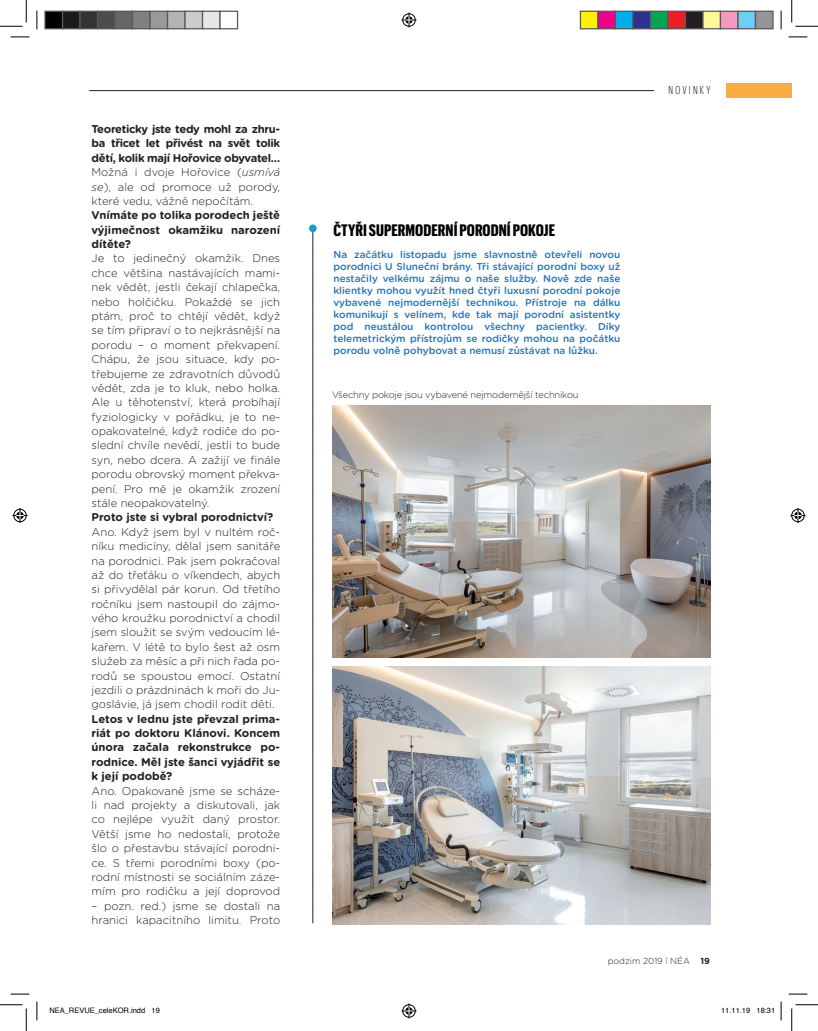
<style>
.page{position:relative;width:818px;height:1031px;background:#fff}
.page>*{position:absolute;margin:0;border:0;box-sizing:border-box;transform-origin:0 0}
.t1{font:700 16.25px "Graphik X Cond";letter-spacing:.005em;color:#000001}
.t2{font:300 11.25px/14.4px "Gotham Rounded";color:#231f20;text-align:justify}
.t3{font:700 11.25px/14.4px "Gotham Rounded";color:#231f20;text-align:justify}
.t4{font:300 11.25px "Graphik X Cond";letter-spacing:.205em;color:#231f20}
.t5{font:500 10px/12px "Gotham Rounded";color:#2472ba;text-align:justify}
.t6{font:300 9.38px "Gotham Rounded";letter-spacing:-.02em;color:#231f20}
.t7{font:300 8.75px "Gotham Rounded";color:#231f20}
.t8{font:7.5px "Helvetica";color:#000}
.s1{font-style:italic}
.s2{font-size:7.5px}
.s3{font-weight:700}
</style>
<div class="page">
<div style="left:726px;top:83px;width:66px;height:14px;background:#faac42"></div>
<hr style="left:89px;top:90px;width:565px;height:1px;background:#231f20">
<hr style="left:313px;top:227px;width:1px;height:696px;background:#231f20">
<div style="left:309px;top:224px;width:8px;height:8px;background:#1f9acf;border-radius:50%"></div>
<img style="left:333px;top:666px;width:377px;height:258px">
<img style="left:333px;top:405px;width:377px;height:252px">
<svg style="left:11px;top:36px;width:18px;height:2px"></svg>
<svg style="left:788px;top:36px;width:19px;height:2px"></svg>
<svg style="left:11px;top:993px;width:18px;height:1px"></svg>
<svg style="left:788px;top:993px;width:19px;height:1px"></svg>
<svg style="left:36px;top:11px;width:2px;height:18px"></svg>
<svg style="left:36px;top:1001px;width:2px;height:19px"></svg>
<svg style="left:780px;top:11px;width:2px;height:18px"></svg>
<svg style="left:780px;top:1001px;width:2px;height:19px"></svg>
<svg style="left:0;top:0;width:27px;height:27px"></svg>
<svg style="left:0;top:1004px;width:27px;height:26px"></svg>
<svg style="left:791px;top:0;width:27px;height:27px"></svg>
<svg style="left:791px;top:1004px;width:27px;height:26px"></svg>
<svg style="left:401px;top:13px;width:15px;height:15px"></svg>
<svg style="left:401px;top:1003px;width:15px;height:15px"></svg>
<svg style="left:13px;top:508px;width:15px;height:15px"></svg>
<svg style="left:790px;top:508px;width:15px;height:15px"></svg>
<div style="left:45px;top:11px;width:18px;height:18px;background:#000"></div>
<div style="left:44px;top:11px;width:19px;height:18px;border:1px solid #595959"></div>
<div style="left:63px;top:11px;width:17px;height:18px;background:#1a1a1a"></div>
<div style="left:62px;top:11px;width:19px;height:18px;border:1px solid #595959"></div>
<div style="left:80px;top:11px;width:18px;height:18px;background:#333"></div>
<div style="left:79px;top:11px;width:19px;height:18px;border:1px solid #595959"></div>
<div style="left:98px;top:11px;width:17px;height:18px;background:#4d4d4d"></div>
<div style="left:97px;top:11px;width:19px;height:18px;border:1px solid #595959"></div>
<div style="left:115px;top:11px;width:18px;height:18px;background:#666"></div>
<div style="left:114px;top:11px;width:19px;height:18px;border:1px solid #595959"></div>
<div style="left:133px;top:11px;width:17px;height:18px;background:#808080"></div>
<div style="left:132px;top:11px;width:19px;height:18px;border:1px solid #595959"></div>
<div style="left:150px;top:11px;width:18px;height:18px;background:#999"></div>
<div style="left:149px;top:11px;width:19px;height:18px;border:1px solid #595959"></div>
<div style="left:168px;top:11px;width:17px;height:18px;background:#b3b3b3"></div>
<div style="left:167px;top:11px;width:19px;height:18px;border:1px solid #595959"></div>
<div style="left:185px;top:11px;width:18px;height:18px;background:#ccc"></div>
<div style="left:184px;top:11px;width:19px;height:18px;border:1px solid #595959"></div>
<div style="left:203px;top:11px;width:17px;height:18px;background:#e6e6e6"></div>
<div style="left:202px;top:11px;width:19px;height:18px;border:1px solid #595959"></div>
<div style="left:219px;top:11px;width:19px;height:18px;border:1px solid #595959"></div>
<div style="left:580px;top:11px;width:18px;height:18px;background:#fff101"></div>
<div style="left:580px;top:11px;width:18px;height:18px;border:1px solid #595959"></div>
<div style="left:598px;top:11px;width:17px;height:18px;background:#ed028c"></div>
<div style="left:597px;top:11px;width:19px;height:18px;border:1px solid #595959"></div>
<div style="left:615px;top:11px;width:18px;height:18px;background:#00aeef"></div>
<div style="left:615px;top:11px;width:18px;height:18px;border:1px solid #595959"></div>
<div style="left:633px;top:11px;width:17px;height:18px;background:#2e3092"></div>
<div style="left:632px;top:11px;width:19px;height:18px;border:1px solid #595959"></div>
<div style="left:650px;top:11px;width:18px;height:18px;background:#00a54f"></div>
<div style="left:650px;top:11px;width:18px;height:18px;border:1px solid #595959"></div>
<div style="left:668px;top:11px;width:17px;height:18px;background:#ee1d23"></div>
<div style="left:667px;top:11px;width:19px;height:18px;border:1px solid #595959"></div>
<div style="left:685px;top:11px;width:18px;height:18px;background:#231f20"></div>
<div style="left:685px;top:11px;width:18px;height:18px;border:1px solid #595959"></div>
<div style="left:703px;top:11px;width:17px;height:18px;background:#fff79a"></div>
<div style="left:702px;top:11px;width:19px;height:18px;border:1px solid #595959"></div>
<div style="left:720px;top:11px;width:18px;height:18px;background:#f499c2"></div>
<div style="left:720px;top:11px;width:18px;height:18px;border:1px solid #595959"></div>
<div style="left:738px;top:11px;width:17px;height:18px;background:#6bcff6"></div>
<div style="left:737px;top:11px;width:19px;height:18px;border:1px solid #595959"></div>
<div style="left:755px;top:11px;width:18px;height:18px;background:#939598"></div>
<div style="left:755px;top:11px;width:18px;height:18px;border:1px solid #595959"></div>
<p class="t3" style="left:92px;top:121px;width:190px">Teoreticky jste tedy mohl za zhru&shy;ba třicet let přivést na svět tolik dětí, kolik mají Hořovice obyvatel…</p>
<p class="t2" style="left:92px;top:164px;width:190px">Možná i dvoje Hořovice (<span class="s1">usmívá se</span>), ale od promoce už porody, které vedu, vážně nepočítám.</p>
<p class="t3" style="left:92px;top:208px;width:190px">Vnímáte po tolika porodech ještě výjimečnost okamžiku narození dítěte?</p>
<p class="t2" style="left:92px;top:251px;width:190px">Je to jedinečný okamžik. Dnes chce většina nastávajících mami&shy;nek vědět, jestli čekají chlapečka, nebo holčičku. Pokaždé se jich ptám, proč to chtějí vědět, když se tím připraví o to nejkrásnější na porodu – o moment překvapení.<br>Chápu, že jsou situace, kdy po&shy;třebujeme ze zdravotních důvodů vědět, zda je to kluk, nebo holka.<br>Ale u těhotenství, která probíhají fyziologicky v pořádku, je to ne&shy;opakovatelné, když rodiče do po&shy;slední chvíle nevědí, jestli to bude syn, nebo dcera. A zažijí ve finále porodu obrovský moment překva&shy;pení. Pro mě je okamžik zrození stále neopakovatelný.</p>
<p class="t3" style="left:92px;top:509px;width:183px">Proto jste si vybral porodnictví?</p>
<p class="t2" style="left:92px;top:524px;width:190px">Ano. Když jsem byl v nultém roč&shy;níku medicíny, dělal jsem sanitáře na porodnici. Pak jsem pokračoval až do třeťáku o víkendech, abych si přivydělal pár korun. Od třetího ročníku jsem nastoupil do zájmo&shy;vého kroužku porodnictví a chodil jsem sloužit se svým vedoucím lé&shy;kařem. V létě to bylo šest až osm služeb za měsíc a při nich řada po&shy;rodů se spoustou emocí. Ostatní jezdili o prázdninách k moři do Ju&shy;goslávie, já jsem chodil rodit děti.</p>
<p class="t3" style="left:92px;top:711px;width:190px">Letos v lednu jste převzal prima&shy;riát po doktoru Klánovi. Koncem února začala rekonstrukce po&shy;rodnice. Měl jste šanci vyjádřit se k její podobě?</p>
<p class="t2" style="left:92px;top:783px;width:190px">Ano. Opakovaně jsme se scháze&shy;li nad projekty a diskutovali, jak co nejlépe využít daný prostor.<br>Větší jsme ho nedostali, protože šlo o přestavbu stávající porodni&shy;ce. S třemi porodními boxy (po&shy;rodní místnosti se sociálním záze&shy;mím pro rodičku a její doprovod</p>
<p class="t2" style="left:92px;top:898px;width:190px">– pozn. red.) jsme se dostali na hranici kapacitního limitu. Proto</p>
<p class="t4" style="left:668px;top:84px;width:43px">NOVINKY</p>
<p class="t1" style="left:333px;top:220px;width:223px">ČTYŘI SUPERMODERNÍ PORODNÍ POKOJE</p>
<p class="t5" style="left:333px;top:248px;width:288px">Na začátku listopadu jsme slavnostně otevřeli novou porodnici U Sluneční brány. Tři stávající porodní boxy už nestačily velkému zájmu o naše služby. Nově zde naše klientky mohou využít hned čtyři luxusní porodní pokoje vybavené nejmodernější technikou. Přístroje na dálku komunikují s velínem, kde tak mají porodní asistentky pod neustálou kontrolou všechny pacientky. Díky telemetrickým přístrojům se rodičky mohou na počátku porodu volně pohybovat a nemusí zůstávat na lůžku.</p>
<p class="t6" style="left:332px;top:389px;width:248px">Všechny pokoje jsou vybavené nejmodernější technikou</p>
<p class="t7" style="left:608px;top:954px;width:104px">podzim 2019 <span class="s2">|</span> NÉA <span class="s3">19</span></p>
<p class="t8" style="left:49px;top:1004px;width:112px">NEA_REVUE_celeKOR.indd 19</p>
<p class="t8" style="left:721px;top:1004px;width:56px">11.11.19 18:31</p>
</div>
